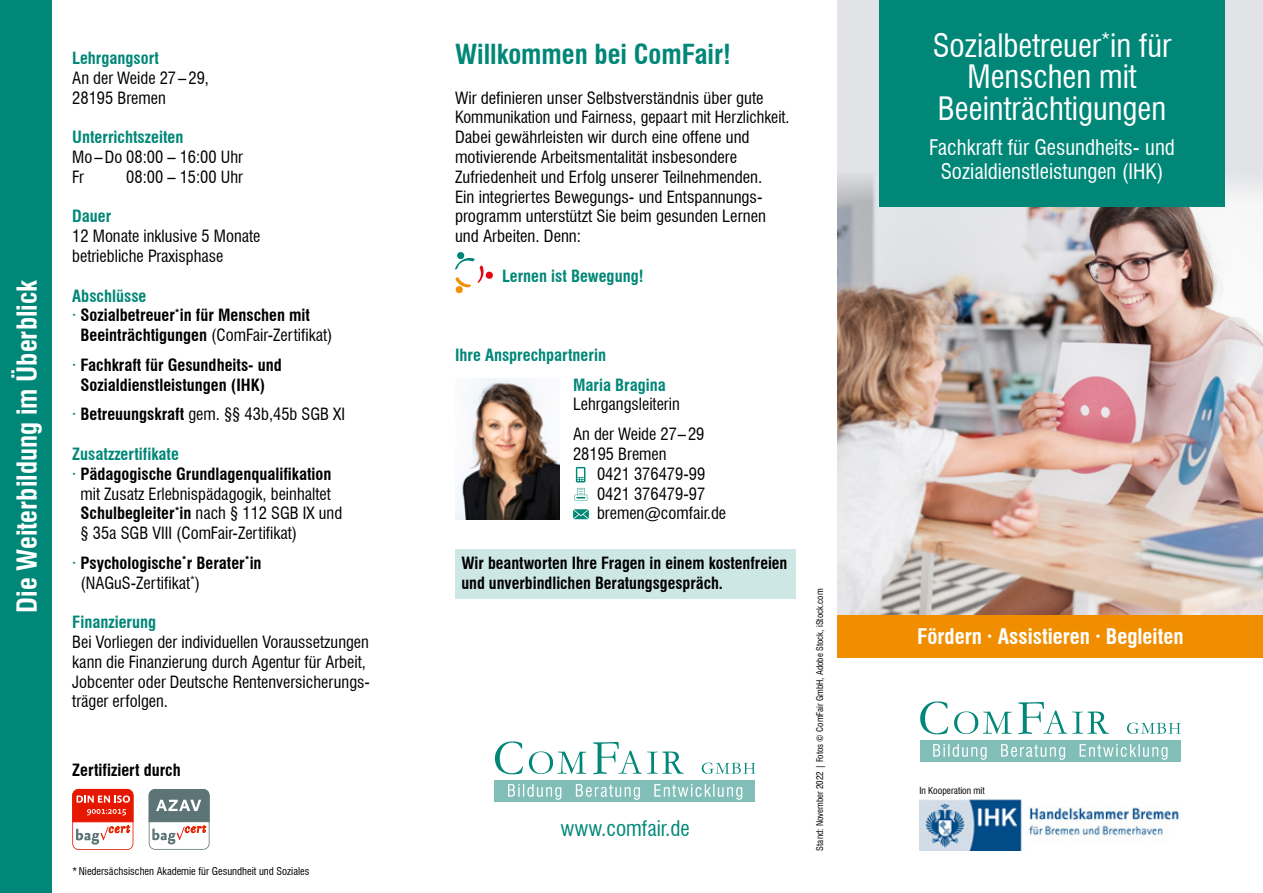
<style>
.page{position:relative;width:1263px;height:893px;background:#fff}
.page>*{position:absolute;margin:0;border:0;box-sizing:border-box;transform-origin:0 0}
.t1{font:condensed 31.5px/31.5px "Swiss 721 BT";color:#fff;text-align:center}
.t2{font:700 condensed 27px "Swiss 721 BT";color:#fff}
.t3{font:700 condensed 27px "Swiss 721 BT";color:#008778}
.t4{font:condensed 21px/24px "Swiss 721 BT";color:#fff;text-align:center}
.t5{font:700 condensed 21px "Swiss 721 BT";color:#fff}
.t6{font:condensed 21px "Swiss 721 BT";color:#008778}
.t7{font:condensed 16.5px/19.8px "Swiss 721 BT";color:#000}
.t8{font:700 condensed 16.5px/19.8px "Swiss 721 BT";color:#000}
.t9{font:700 condensed 16.5px "Swiss 721 BT";color:#008778}
.t10{font:condensed 10.5px "Swiss 721 BT";color:#000}
.t11{font:condensed 9.45px "Swiss 721 BT";color:#000}
.t12{font:condensed 9px "Swiss 721 BT";color:#000}
.s1{font-weight:400;color:#008778}
.s2{font-weight:700}
.s3{color:#008778}
.s4{font-weight:400}
</style>
<div class="page">
<div style="left:838px;top:0;width:425px;height:408px;background:#e2e3e7"></div>
<img style="left:838px;top:177px;width:425px;height:438px">
<div style="left:0;top:0;width:51px;height:893px;background:#008778"></div>
<div style="left:879px;top:0;width:346px;height:207px;background:#008778"></div>
<svg style="left:149px;top:789px;width:61px;height:61px"></svg>
<svg style="left:72px;top:789px;width:61px;height:61px"></svg>
<div style="left:838px;top:615px;width:425px;height:43px;background:#f18e00"></div>
<div style="left:455px;top:549px;width:340px;height:49px;background:#cde7e4"></div>
<svg style="left:576px;top:467px;width:9px;height:15px"></svg>
<svg style="left:574px;top:488px;width:13px;height:13px"></svg>
<svg style="left:573px;top:509px;width:16px;height:10px"></svg>
<img style="left:455px;top:378px;width:104px;height:141px">
<div style="left:495px;top:780px;width:260px;height:22px;background:#80beb7"></div>
<svg style="left:495px;top:741px;width:260px;height:33px"></svg>
<svg style="left:508px;top:784px;width:234px;height:16px"></svg>
<svg style="left:455px;top:252px;width:38px;height:42px"></svg>
<div style="left:920px;top:740px;width:260px;height:22px;background:#80beb7"></div>
<svg style="left:920px;top:701px;width:261px;height:33px"></svg>
<svg style="left:933px;top:744px;width:234px;height:16px"></svg>
<img style="left:919px;top:800px;width:260px;height:50px">
<h2 class="t2" style="left:11px;top:613px;width:334px;rotate:-90deg">Die Weiterbildung im Überblick</h2>
<p class="t9" style="left:72px;top:48px;width:88px">Lehrgangsort</p>
<p class="t7" style="left:72px;top:68px;width:138px">An der Weide 27–29,<br>28195 Bremen</p>
<p class="t9" style="left:72px;top:127px;width:113px">Unterrichtszeiten</p>
<p class="t7" style="left:72px;top:147px;width:172px">Mo–Do 08:00 – 16:00 Uhr<br>Fr</p>
<p class="t7" style="left:126px;top:167px;width:118px">08:00 – 15:00 Uhr</p>
<p class="t9" style="left:72px;top:206px;width:41px">Dauer</p>
<p class="t7" style="left:72px;top:226px;width:190px">12 Monate inklusive 5 Monate betriebliche Praxisphase</p>
<p class="t9" style="left:72px;top:286px;width:76px">Abschlüsse</p>
<p class="t8" style="left:72px;top:305px;width:239px"><span class="s1">·</span> Sozialbetreuer<sup>*</sup>in für Menschen mit</p>
<p class="t7" style="left:81px;top:325px;width:253px"><span class="s2">Beeinträchtigungen</span> (ComFair-Zertifikat)</p>
<p class="t8" style="left:72px;top:355px;width:211px;text-align:center"><span class="s1">·</span> Fachkraft für Gesundheits- und<br>Sozialdienstleistungen (IHK)</p>
<p class="t7" style="left:72px;top:404px;width:274px"><span class="s3">·</span> <span class="s2">Betreuungskraft</span> gem. §§ 43b,45b SGB XI</p>
<p class="t9" style="left:72px;top:444px;width:108px">Zusatzzertifikate</p>
<p class="t8" style="left:72px;top:464px;width:261px"><span class="s1">·</span> Pädagogische Grundlagenqualifikation</p>
<p class="t7" style="left:81px;top:484px;width:252px">mit Zusatz Erlebnispädagogik, beinhaltet</p>
<p class="t8" style="left:81px;top:503px;width:263px">Schulbegleiter<sup>*</sup>in <span class="s4">nach § 112 SGB IX und</span></p>
<p class="t7" style="left:81px;top:523px;width:218px">§ 35a SGB VIII (ComFair-Zertifikat)</p>
<p class="t8" style="left:81px;top:553px;width:183px;text-indent:-8px"><span class="s1">·</span> Psychologische<sup>*</sup>r Berater<sup>*</sup>in <span class="s4">(NAGuS-Zertifikat</span><sup>*</sup><span class="s4">)</span></p>
<p class="t9" style="left:72px;top:612px;width:85px">Finanzierung</p>
<p class="t7" style="left:72px;top:632px;width:298px">Bei Vorliegen der individuellen Voraussetzungen kann die Finanzierung durch Agentur für Arbeit, Jobcenter oder Deutsche Rentenversicherungs&shy;träger erfolgen.</p>
<p class="t8" style="left:72px;top:760px;width:110px">Zertifiziert durch</p>
<p class="t10" style="left:72px;top:865px;width:239px">*Niedersächsischen Akademie für Gesundheit und Soziales</p>
<h2 class="t3" style="left:455px;top:38px;width:278px">Willkommen bei ComFair!</h2>
<p class="t7" style="left:455px;top:88px;width:336px">Wir definieren unser Selbstverständnis über gute Kommunikation und Fairness, gepaart mit Herzlichkeit.<br>Dabei gewährleisten wir durch eine offene und motivierende Arbeitsmentalität insbesondere Zufriedenheit und Erfolg unserer Teilnehmenden.<br>Ein integriertes Bewegungs- und Entspannungs&shy;programm unterstützt Sie beim gesunden Lernen und Arbeiten. Denn:</p>
<p class="t9" style="left:502px;top:266px;width:143px">Lernen ist Bewegung!</p>
<p class="t9" style="left:455px;top:345px;width:153px">Ihre Ansprechpartnerin</p>
<p class="t9" style="left:573px;top:375px;width:94px">Maria Bragina</p>
<p class="t7" style="left:573px;top:390px;width:133px;line-height:29.7px">Lehrgangsleiterin<br>An der Weide 27–29</p>
<p class="t7" style="left:597px;top:444px;width:131px;text-indent:-24px">28195 Bremen<br>0421 376479-99<br>0421 376479-97 bremen@comfair.de</p>
<p class="t8" style="left:461px;top:553px;width:328px">Wir beantworten Ihre Fragen in einem kostenfreien und unverbindlichen Beratungsgespräch.</p>
<p class="t6" style="left:561px;top:816px;width:131px">www.comfair.de</p>
<p class="t12" style="left:814px;top:850px;width:263px;rotate:-90deg">Stand: November 2022 | Fotos © ComFair GmbH, Adobe Stock, iStock.com</p>
<h1 class="t1" style="left:933px;top:30px;width:240px">Sozialbetreuer<sup>*</sup>in für<br>Menschen mit<br>Beeinträchtigungen</h1>
<p class="t4" style="left:929px;top:136px;width:247px">Fachkraft für Gesundheits- und<br>Sozialdienstleistungen (IHK)</p>
<p class="t5" style="left:917px;top:624px;width:268px">Fördern · Assistieren · Begleiten</p>
<p class="t11" style="left:919px;top:785px;width:67px">In Kooperation mit</p>
</div>
